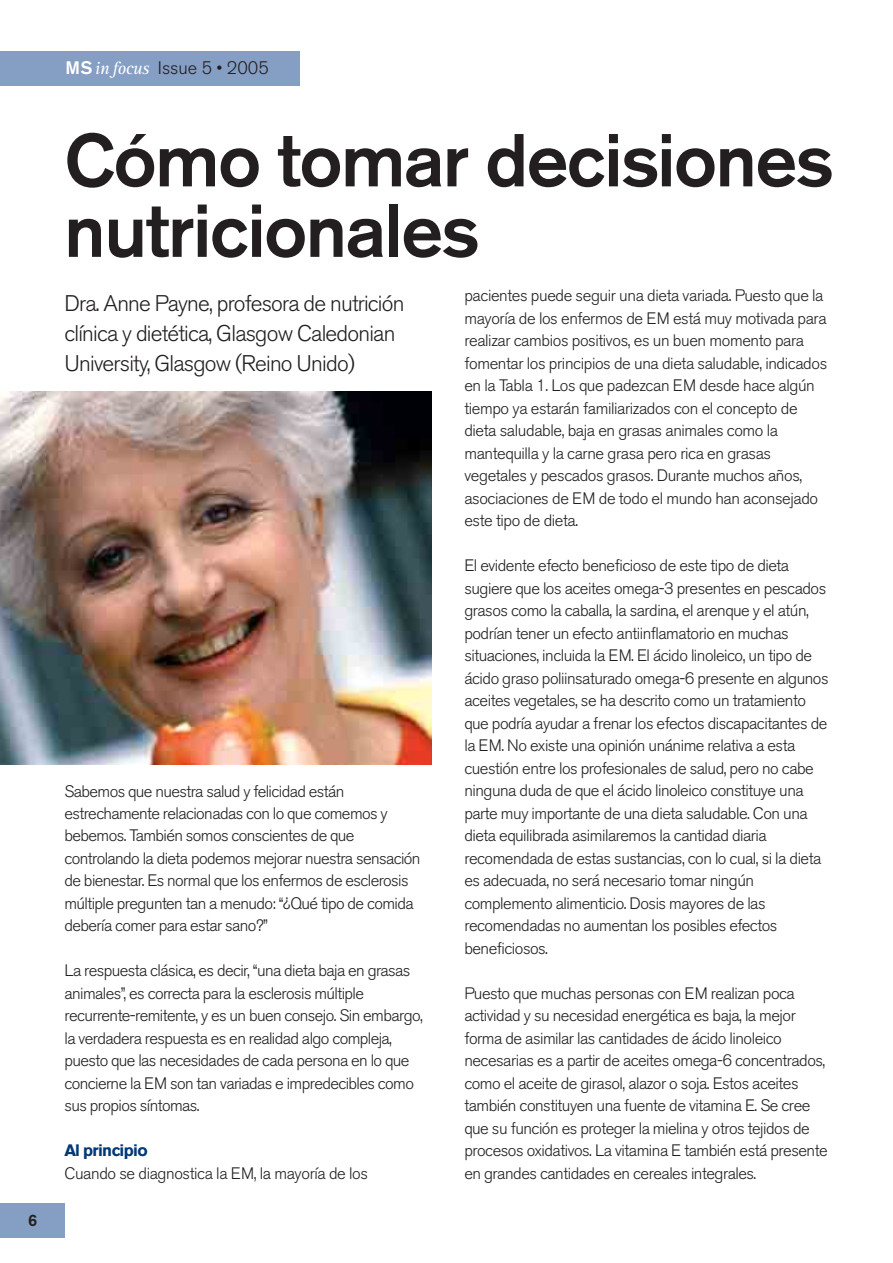
<style>
.page{position:relative;width:893px;height:1263px;background:#fff}
.page>*{position:absolute;margin:0;border:0;box-sizing:border-box;transform-origin:0 0}
.t1{font:700 73.5px/70.5px "Akzidenz Grotesk";letter-spacing:-.01em;color:#231f20}
.t2{font:300 22.5px/30px "Akzidenz Grotesk BE";letter-spacing:-.035em;color:#231f20}
.t3{font:300 18px "Akzidenz Grotesk BE";color:#231f20}
.t4{font:300 16.5px/22.5px "Akzidenz Grotesk BE";letter-spacing:-.03em;color:#231f20}
.t5{font:700 16.5px "Akzidenz Grotesk BE";letter-spacing:-.035em;color:#003876}
.t6{font:500 16.5px "Akzidenz Grotesk BE";color:#231f20}
.s1{font-weight:500;color:#fff}
.s2{font-family:"Rotis Serif";font-weight:400;font-style:italic;color:#fff}
</style>
<div class="page">
<div style="left:0;top:1204px;width:64px;height:34px;background:#859ec4"></div>
<div style="left:0;top:51px;width:299px;height:34px;background:#859ec4"></div>
<img style="left:0;top:392px;width:431px;height:372px">
<p class="t6" style="left:28px;top:1215px;width:11px">6</p>
<p class="t3" style="left:65px;top:61px;width:205px"><span class="s1">MS</span><span class="s2">infocus</span> Issue 5 • 2005</p>
<h1 class="t1" style="left:64px;top:131px;width:769px">Cómo tomar decisiones nutricionales</h1>
<h2 class="t2" style="left:64px;top:291px;width:341px">Dra. Anne Payne, profesora de nutrición clínica y dietética, Glasgow Caledonian<br>University, Glasgow (Reino Unido)</h2>
<p class="t4" style="left:464px;top:287px;width:364px">pacientes puede seguir una dieta variada. Puesto que la mayoría de los enfermos de EM está muy motivada para realizar cambios positivos, es un buen momento para fomentar los principios de una dieta saludable, indicados en la Tabla 1. Los que padezcan EM desde hace algún tiempo ya estarán familiarizados con el concepto de dieta saludable, baja en grasas animales como la mantequilla y la carne grasa pero rica en grasas vegetales y pescados grasos. Durante muchos años, asociaciones de EM de todo el mundo han aconsejado este tipo de dieta.</p>
<p class="t4" style="left:464px;top:557px;width:366px">El evidente efecto beneficioso de este tipo de dieta sugiere que los aceites omega-3 presentes en pescados grasos como la caballa, la sardina, el arenque y el atún, podrían tener un efecto antiinflamatorio en muchas situaciones, incluida la EM. El ácido linoleico, un tipo de ácido graso poliinsaturado omega-6 presente en algunos aceites vegetales, se ha descrito como un tratamiento que podría ayudar a frenar los efectos discapacitantes de la EM. No existe una opinión unánime relativa a esta cuestión entre los profesionales de salud, pero no cabe ninguna duda de que el ácido linoleico constituye una parte muy importante de una dieta saludable. Con una dieta equilibrada asimilaremos la cantidad diaria recomendada de estas sustancias, con lo cual, si la dieta es adecuada, no será necesario tomar ningún complemento alimenticio. Dosis mayores de las recomendadas no aumentan los posibles efectos beneficiosos.</p>
<p class="t4" style="left:464px;top:984px;width:365px">Puesto que muchas personas con EM realizan poca actividad y su necesidad energética es baja, la mejor forma de asimilar las cantidades de ácido linoleico necesarias es a partir de aceites omega-6 concentrados, como el aceite de girasol, alazor o soja. Estos aceites también constituyen una fuente de vitamina E. Se cree que su función es proteger la mielina y otros tejidos de procesos oxidativos. La vitamina E también está presente en grandes cantidades en cereales integrales.</p>
<p class="t4" style="left:64px;top:782px;width:357px">Sabemos que nuestra salud y felicidad están estrechamente relacionadas con lo que comemos y bebemos. También somos conscientes de que controlando la dieta podemos mejorar nuestra sensación de bienestar. Es normal que los enfermos de esclerosis múltiple pregunten tan a menudo: “¿Qué tipo de comida debería comer para estar sano?”</p>
<p class="t4" style="left:64px;top:962px;width:360px">La respuesta clásica, es decir, “una dieta baja en grasas animales”, es correcta para la esclerosis múltiple recurrente-remitente, y es un buen consejo. Sin embargo, la verdadera respuesta es en realidad algo compleja, puesto que las necesidades de cada persona en lo que concierne la EM son tan variadas e impredecibles como sus propios síntomas.</p>
<p class="t5" style="left:64px;top:1145px;width:85px">Al principio</p>
<p class="t4" style="left:64px;top:1164px;width:305px">Cuando se diagnostica la EM, la mayoría de los</p>
</div>
